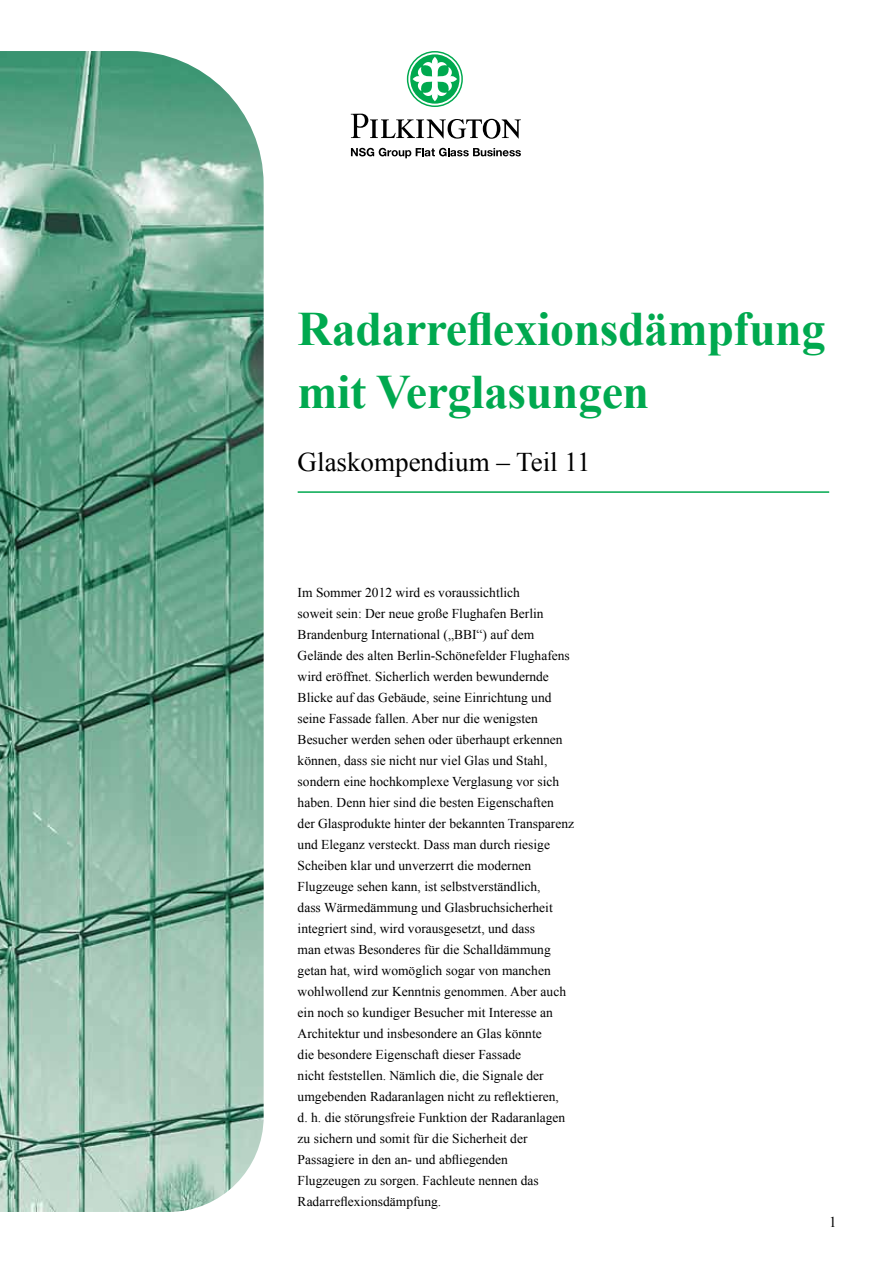
<style>
.page{position:relative;width:893px;height:1263px;background:#fff}
.page>*{position:absolute;margin:0;border:0;box-sizing:border-box;transform-origin:0 0}
.t1{font:700 48px/63px "Times New Roman";letter-spacing:-.01em;color:#00a94f}
.t2{font:27px "Times New Roman";color:#000}
.t3{font:15px "Times New Roman";color:#000}
.t4{font:13.5px/21px "Times New Roman";color:#000}
</style>
<div class="page">
<svg style="left:407px;top:51px;width:56px;height:56px"></svg>
<svg style="left:408px;top:53px;width:53px;height:53px"></svg>
<svg style="left:410px;top:54px;width:49px;height:50px"></svg>
<svg style="left:412px;top:57px;width:45px;height:44px"></svg>
<svg style="left:351px;top:114px;width:170px;height:25px"></svg>
<svg style="left:351px;top:148px;width:170px;height:10px"></svg>
<img style="left:0;top:51px;width:264px;height:1161px">
<hr style="left:298px;top:491px;width:531px;height:2px;background:#00a94f">
<h1 class="t1" style="left:298px;top:296px;width:529px">Radarreflexionsdämpfung mit Verglasungen</h1>
<h2 class="t2" style="left:298px;top:444px;width:294px">Glaskompendium – Teil 11</h2>
<p class="t4" style="left:298px;top:582px;width:278px">Im Sommer 2012 wird es voraussichtlich<br>soweit sein: Der neue große Flughafen Berlin Brandenburg International („BBI“) auf dem Gelände des alten Berlin-Schönefelder Flughafens wird eröffnet. Sicherlich werden bewundernde Blicke auf das Gebäude, seine Einrichtung und seine Fassade fallen. Aber nur die wenigsten Besucher werden sehen oder überhaupt erkennen können, dass sie nicht nur viel Glas und Stahl, sondern eine hochkomplexe Verglasung vor sich haben. Denn hier sind die besten Eigenschaften der Glasprodukte hinter der bekannten Transparenz und Eleganz versteckt. Dass man durch riesige Scheiben klar und unverzerrt die modernen Flugzeuge sehen kann, ist selbstverständlich,<br>dass Wärmedämmung und Glasbruchsicherheit integriert sind, wird vorausgesetzt, und dass<br>man etwas Besonderes für die Schalldämmung getan hat, wird womöglich sogar von manchen wohlwollend zur Kenntnis genommen. Aber auch ein noch so kundiger Besucher mit Interesse an Architektur und insbesondere an Glas könnte<br>die besondere Eigenschaft dieser Fassade<br>nicht feststellen. Nämlich die, die Signale der umgebenden Radaranlagen nicht zu reflektieren,<br>d. h. die störungsfreie Funktion der Radaranlagen zu sichern und somit für die Sicherheit der Passagiere in den an- und abfliegenden Flugzeugen zu sorgen. Fachleute nennen das Radarreflexionsdämpfung.</p>
<p class="t3" style="left:829px;top:1212px;width:9px">1</p>
</div>
